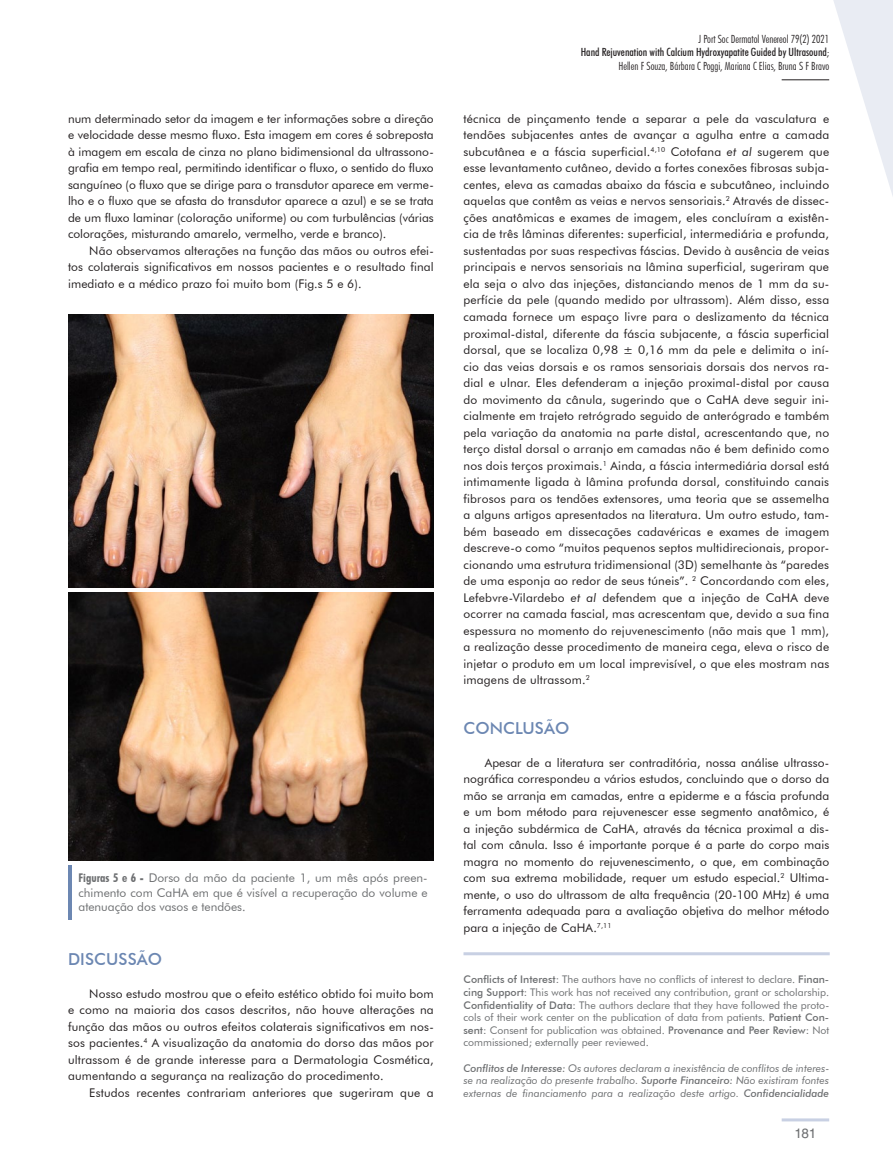
<style>
.page{position:relative;width:893px;height:1170px;background:#fff}
.page>*{position:absolute;margin:0;border:0;box-sizing:border-box;transform-origin:0 0}
.t1{font:500 16.5px "Futura BT";letter-spacing:.005em;color:#6c87b2}
.t2{font:13.5px "Helvetica LT Std";color:#6d6f71}
.t3{font:12px/16.5px "Futura BT";letter-spacing:.015em;color:#231f20;text-align:justify}
.t4{font:12px/14.4px "Futura BT";color:#6d6f71;text-align:justify}
.t5{font:300 condensed 11.25px/13.5px "Futura BT";color:#231f20;text-align:right}
.t6{font:10.5px/12.6px "Futura BT";color:#6d6f71;text-align:justify}
.t7{font:italic 10.5px/12.6px "Futura BT";color:#6d6f71;text-align:justify}
.s1{font-weight:700;font-stretch:condensed}
.s2{font-weight:500}
.s3{font-style:italic}
</style>
<div class="page">
<hr style="left:782px;top:1118px;width:47px;height:3px;background:#c8d0e3">
<svg style="left:825px;top:0;width:68px;height:196px"></svg>
<hr style="left:782px;top:79px;width:47px;height:1px;background:#231f20">
<hr style="left:463px;top:952px;width:367px;height:3px;background:#c8d0e3">
<div style="left:68px;top:864px;width:5px;height:55px;background:#6c87b2"></div>
<img style="left:68px;top:593px;width:366px;height:267px">
<img style="left:68px;top:315px;width:366px;height:273px">
<p class="t3" style="left:68px;top:110px;width:367px">num determinado setor da imagem e ter informações sobre a direção e velocidade desse mesmo fluxo. Esta imagem em cores é sobreposta à imagem em escala de cinza no plano bidimensional da ultrassono&shy;grafia em tempo real, permitindo identificar o fluxo, o sentido do fluxo sanguíneo (o fluxo que se dirige para o transdutor aparece em verme&shy;lho e o fluxo que se afasta do transdutor aparece a azul) e se se trata de um fluxo laminar (coloração uniforme) ou com turbulências (várias colorações, misturando amarelo, vermelho, verde e branco).</p>
<p class="t3" style="left:68px;top:242px;width:367px;text-indent:21px">Não observamos alterações na função das mãos ou outros efei&shy;tos colaterais significativos em nossos pacientes e o resultado final imediato e a médico prazo foi muito bom (Fig.s 5 e 6).</p>
<p class="t4" style="left:79px;top:870px;width:351px"><span class="s1">Figuras 5 e 6 -</span> Dorso da mão da paciente 1, um mês após preen&shy;chimento com CaHA em que é visível a recuperação do volume e atenuação dos vasos e tendões.</p>
<h1 class="t1" style="left:68px;top:948px;width:96px">DISCUSSÃO</h1>
<p class="t3" style="left:68px;top:985px;width:367px;text-indent:21px">Nosso estudo mostrou que o efeito estético obtido foi muito bom e como na maioria dos casos descritos, não houve alterações na função das mãos ou outros efeitos colaterais significativos em nos&shy;sos pacientes.<sup>4</sup> A visualização da anatomia do dorso das mãos por ultrassom é de grande interesse para a Dermatologia Cosmética, aumentando a segurança na realização do procedimento.</p>
<p class="t3" style="left:89px;top:1084px;width:346px">Estudos recentes contrariam anteriores que sugeriram que a</p>
<p class="t5" style="left:581px;top:32px;width:250px">J Port Soc Dermatol Venereol 79(2) 2021<br><span class="s2">Hand Rejuvenation with Calcium Hydroxyapatite Guided by Ultrasound</span>;<br>Hellen F Souza, Bárbara C Poggi, Mariana C Elias, Bruna S F Bravo</p>
<p class="t3" style="left:463px;top:110px;width:367px">técnica de pinçamento tende a separar a pele da vasculatura e tendões subjacentes antes de avançar a agulha entre a camada subcutânea e a fáscia superficial.<sup>4,10</sup> Cotofana <span class="s3">et al</span> sugerem que esse levantamento cutâneo, devido a fortes conexões fibrosas subja&shy;centes, eleva as camadas abaixo da fáscia e subcutâneo, incluindo aquelas que contêm as veias e nervos sensoriais.<sup>2</sup> Através de dissec&shy;ções anatômicas e exames de imagem, eles concluíram a existên&shy;cia de três lâminas diferentes: superficial, intermediária e profunda, sustentadas por suas respectivas fáscias. Devido à ausência de veias principais e nervos sensoriais na lâmina superficial, sugeriram que ela seja o alvo das injeções, distanciando menos de 1 mm da su&shy;perfície da pele (quando medido por ultrassom). Além disso, essa camada fornece um espaço livre para o deslizamento da técnica proximal-distal, diferente da fáscia subjacente, a fáscia superficial dorsal, que se localiza 0,98 ± 0,16 mm da pele e delimita o iní&shy;cio das veias dorsais e os ramos sensoriais dorsais dos nervos ra&shy;dial e ulnar. Eles defenderam a injeção proximal-distal por causa do movimento da cânula, sugerindo que o CaHA deve seguir ini&shy;cialmente em trajeto retrógrado seguido de anterógrado e também pela variação da anatomia na parte distal, acrescentando que, no terço distal dorsal o arranjo em camadas não é bem definido como nos dois terços proximais.<sup>1</sup> Ainda, a fáscia intermediária dorsal está intimamente ligada à lâmina profunda dorsal, constituindo canais fibrosos para os tendões extensores, uma teoria que se assemelha a alguns artigos apresentados na literatura. Um outro estudo, tam&shy;bém baseado em dissecações cadavéricas e exames de imagem descreve-o como “muitos pequenos septos multidirecionais, propor&shy;cionando uma estrutura tridimensional (3D) semelhante às “paredes de uma esponja ao redor de seus túneis”. <sup>2</sup> Concordando com eles, Lefebvre-Vilardebo <span class="s3">et al</span> defendem que a injeção de CaHA deve ocorrer na camada fascial, mas acrescentam que, devido a sua fina espessura no momento do rejuvenescimento (não mais que 1 mm), a realização desse procedimento de maneira cega, eleva o risco de injetar o produto em um local imprevisível, o que eles mostram nas imagens de ultrassom.<sup>2</sup></p>
<h1 class="t1" style="left:463px;top:717px;width:107px">CONCLUSÃO</h1>
<p class="t3" style="left:463px;top:754px;width:367px;text-indent:21px">Apesar de a literatura ser contraditória, nossa análise ultrasso&shy;nográfica correspondeu a vários estudos, concluindo que o dorso da mão se arranja em camadas, entre a epiderme e a fáscia profunda e um bom método para rejuvenescer esse segmento anatômico, é a injeção subdérmica de CaHA, através da técnica proximal a dis&shy;tal com cânula. Isso é importante porque é a parte do corpo mais magra no momento do rejuvenescimento, o que, em combinação com sua extrema mobilidade, requer um estudo especial.<sup>2</sup> Ultima&shy;mente, o uso do ultrassom de alta frequência (20-100 MHz) é uma ferramenta adequada para a avaliação objetiva do melhor método para a injeção de CaHA.<sup>7,11</sup></p>
<p class="t6" style="left:463px;top:973px;width:367px"><span class="s2">Conflicts of Interest:</span> The authors have no conflicts of interest to declare. <span class="s2">Finan&shy;cing Support:</span> This work has not received any contribution, grant or scholarship.<br><span class="s2">Confidentiality of Data:</span> The authors declare that they have followed the proto&shy;cols of their work center on the publication of data from patients. <span class="s2">Patient Con&shy;sent:</span> Consent for publication was obtained. <span class="s2">Provenance and Peer Review:</span> Not commissioned; externally peer reviewed.</p>
<p class="t7" style="left:463px;top:1061px;width:367px"><span class="s2">Conflitos de Interesse:</span> Os autores declaram a inexistência de conflitos de interes&shy;se na realização do presente trabalho. <span class="s2">Suporte Financeiro:</span> Não existiram fontes externas de financiamento para a realização deste artigo. <span class="s2">Confidencialidade</span></p>
<p class="t2" style="left:794px;top:1125px;width:23px">181</p>
</div>
